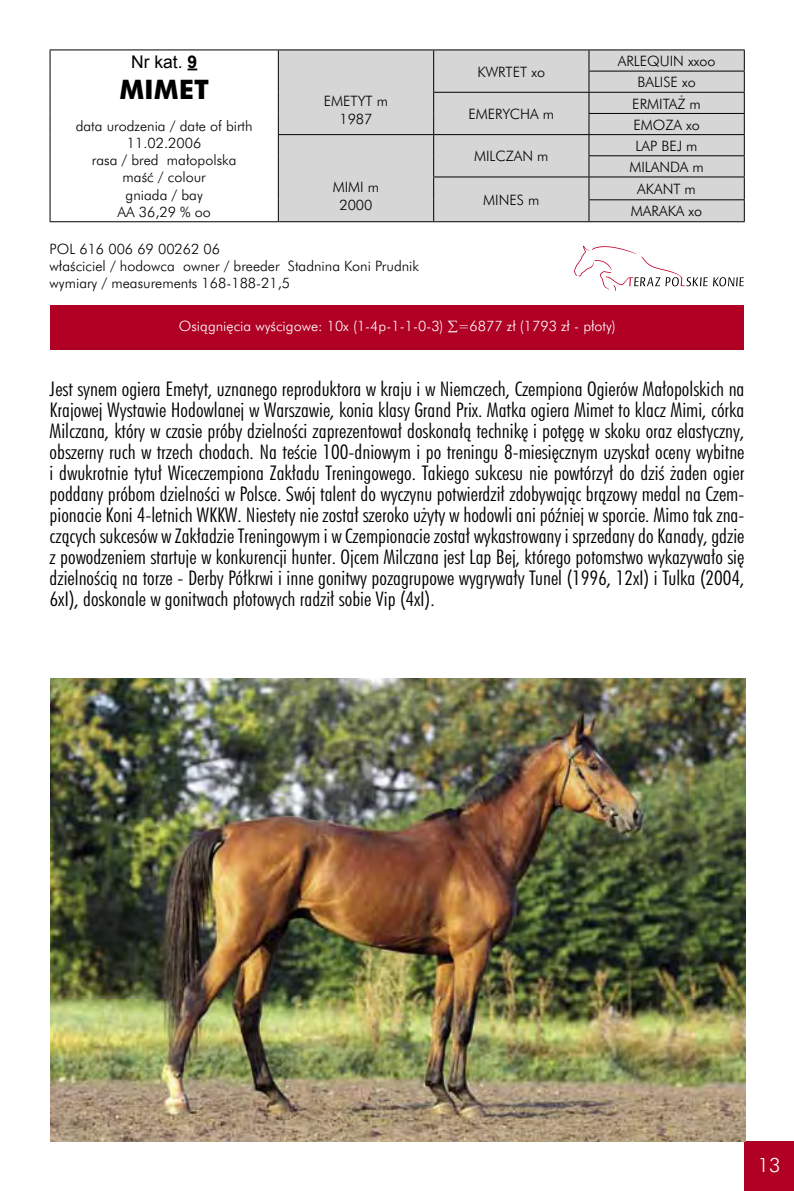
<style>
.page{position:relative;width:794px;height:1191px;background:#fff}
.page>*{position:absolute;margin:0;border:0;box-sizing:border-box;transform-origin:0 0}
.t1{font:700 26.25px "Futura PL";color:#000}
.t2{font:19.25px/21px "Futura Lt Cn PL";color:#000;text-align:justify;scale:1.1 1}
.t3{font:19.25px "Futura Lt PL";color:#fff}
.t4{font:17.5px "Arial";color:#000}
.t5{font:14px/17.2px "Futura Lt PL";color:#000;text-align:center}
.t6{font:14px "Futura Lt PL";color:#fff}
.s1{font-weight:700}
</style>
<div class="page">
<svg style="left:713px;top:277px;width:31px;height:9px"></svg>
<svg style="left:574px;top:246px;width:133px;height:45px"></svg>
<div style="left:50px;top:305px;width:694px;height:44px;background:#b00024"></div>
<div style="left:744px;top:1141px;width:50px;height:50px;background:#b00024"></div>
<img style="left:51px;top:678px;width:694px;height:463px">
<div style="left:279px;top:50px;width:465px;height:172px;background:#d6d6d6"></div>
<svg style="left:50px;top:50px;width:1px;height:171px"></svg>
<hr style="left:50px;top:49px;width:228px;height:1px;background:#000">
<hr style="left:50px;top:221px;width:228px;height:1px;background:#000">
<hr style="left:278px;top:49px;width:155px;height:1px;background:#000">
<hr style="left:434px;top:49px;width:155px;height:1px;background:#000">
<hr style="left:589px;top:49px;width:155px;height:1px;background:#000">
<hr style="left:588px;top:71px;width:156px;height:1px;background:#000">
<hr style="left:433px;top:92px;width:156px;height:1px;background:#000">
<hr style="left:589px;top:92px;width:155px;height:1px;background:#000">
<hr style="left:588px;top:113px;width:156px;height:1px;background:#000">
<hr style="left:278px;top:134px;width:155px;height:1px;background:#000">
<hr style="left:434px;top:134px;width:155px;height:1px;background:#000">
<hr style="left:589px;top:134px;width:155px;height:1px;background:#000">
<hr style="left:588px;top:155px;width:156px;height:1px;background:#000">
<hr style="left:433px;top:176px;width:156px;height:1px;background:#000">
<hr style="left:589px;top:176px;width:155px;height:1px;background:#000">
<svg style="left:278px;top:50px;width:1px;height:171px"></svg>
<svg style="left:433px;top:50px;width:1px;height:171px"></svg>
<hr style="left:588px;top:199px;width:156px;height:1px;background:#000">
<svg style="left:588px;top:50px;width:1px;height:171px"></svg>
<svg style="left:744px;top:50px;width:1px;height:171px"></svg>
<hr style="left:278px;top:221px;width:155px;height:1px;background:#000">
<hr style="left:434px;top:221px;width:155px;height:1px;background:#000">
<hr style="left:589px;top:221px;width:155px;height:1px;background:#000">
<p class="t4" style="left:131px;top:50px;width:68px">Nr kat. <span class="s1">9</span></p>
<h1 class="t1" style="left:119px;top:73px;width:91px">MIMET</h1>
<p class="t5" style="left:76px;top:117px;width:178px">data urodzenia / date of birth<br>11.02.2006<br>rasa / bred małopolska maść / colour<br>gniada / bay<br>AA 36,29 % oo</p>
<p class="t5" style="left:324px;top:93px;width:66px">EMETYT m<br>1987</p>
<p class="t5" style="left:333px;top:179px;width:48px">MIMI m<br>2000</p>
<p class="t5" style="left:50px;top:240px;width:371px;text-align:left">POL 616 006 69 00262 06<br>właściciel / hodowca owner / breeder Stadnina Koni Prudnik wymiary / measurements 168-188-21,5</p>
<p class="t5" style="left:477px;top:63px;width:69px">KWRTET xo</p>
<p class="t5" style="left:618px;top:50px;width:99px;line-height:21.2px">ARLEQUIN xxoo<br>BALISE xo</p>
<p class="t5" style="left:468px;top:105px;width:87px">EMERYCHA m</p>
<p class="t5" style="left:632px;top:93px;width:70px;line-height:21.2px;text-align:left">ERMITAŻ m<br>EMOZA xo</p>
<p class="t5" style="left:474px;top:148px;width:76px">MILCZAN m</p>
<p class="t5" style="left:629px;top:135px;width:76px;line-height:21.2px">LAP BEJ m<br>MILANDA m</p>
<p class="t5" style="left:483px;top:191px;width:58px">MINES m</p>
<p class="t5" style="left:631px;top:178px;width:73px;line-height:22.4px">AKANT m<br>MARAKA xo</p>
<p class="t6" style="left:179px;top:317px;width:438px">Osiągnięcia wyścigowe: 10x (1-4p-1-1-0-3) ∑=6877 zł (1793 zł - płoty)</p>
<p class="t2" style="left:50px;top:378px;width:633px">Jest synem ogiera Emetyt, uznanego reproduktora w kraju i w Niemczech, Czempiona Ogierów Małopolskich na Krajowej Wystawie Hodowlanej w Warszawie, konia klasy Grand Prix. Matka ogiera Mimet to klacz Mimi, córka Milczana, który w czasie próby dzielności zaprezentował doskonałą technikę i potęgę w skoku oraz elastyczny, obszerny ruch w trzech chodach. Na teście 100-dniowym i po treningu 8-miesięcznym uzyskał oceny wybitne i dwukrotnie tytuł Wiceczempiona Zakładu Treningowego. Takiego sukcesu nie powtórzył do dziś żaden ogier poddany próbom dzielności w Polsce. Swój talent do wyczynu potwierdził zdobywając brązowy medal na Czem&shy;pionacie Koni 4-letnich WKKW. Niestety nie został szeroko użyty w hodowli ani później w sporcie. Mimo tak zna&shy;czących sukcesów w Zakładzie Treningowym i w Czempionacie został wykastrowany i sprzedany do Kanady, gdzie z powodzeniem startuje w konkurencji hunter. Ojcem Milczana jest Lap Bej, którego potomstwo wykazywało się dzielnością na torze - Derby Półkrwi i inne gonitwy pozagrupowe wygrywały Tunel (1996, 12xI) i Tulka (2004, 6xI), doskonale w gonitwach płotowych radził sobie Vip (4xI).</p>
<p class="t3" style="left:758px;top:1153px;width:24px">13</p>
</div>
